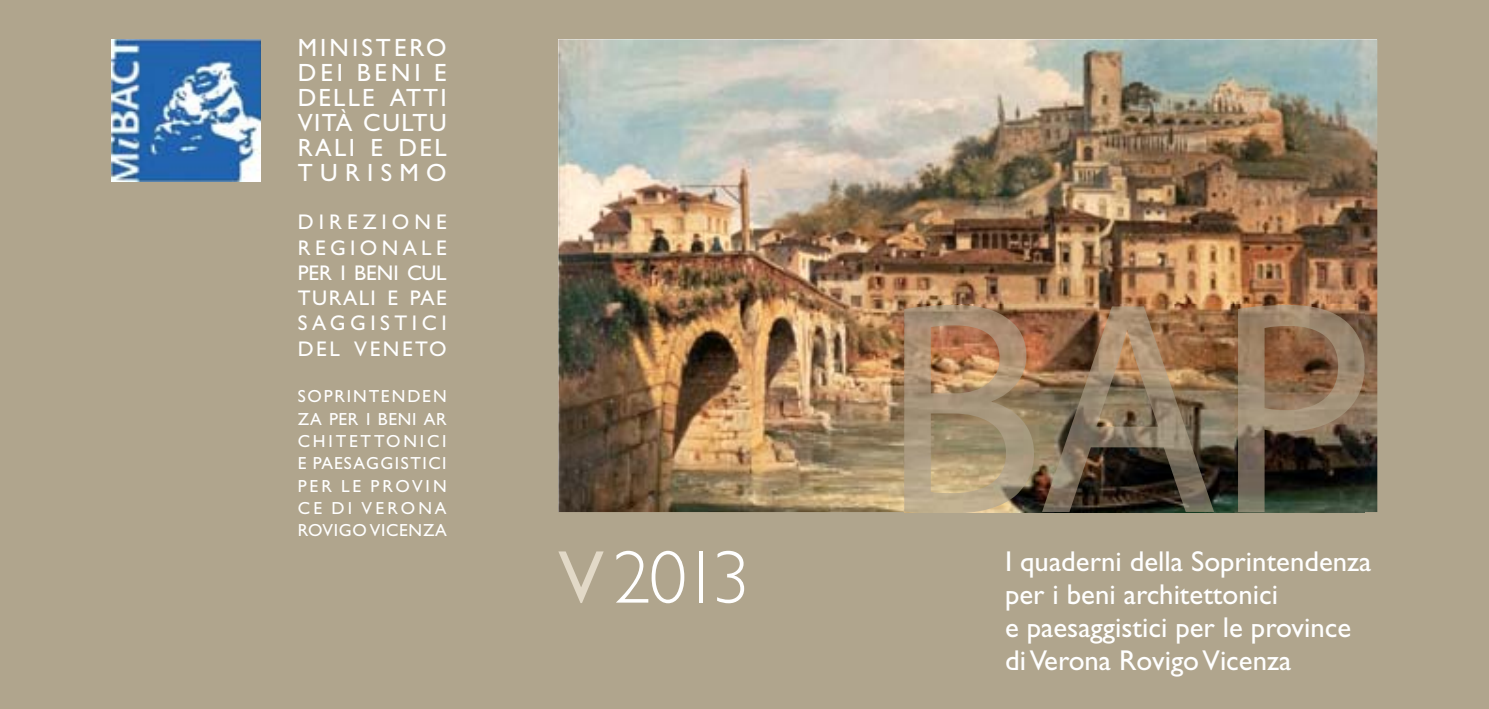
<style>
.page{position:relative;width:1489px;height:709px;background:#fff}
.page>*{position:absolute;margin:0;border:0;box-sizing:border-box;transform-origin:0 0}
.t1{font:300 75px "Gill Sans Std";color:#fff}
.t2{font:28.75px/32.8px "Gill Sans Std";color:#fff}
.t3{font:25px/25px "Gill Sans Std";letter-spacing:.1em;color:#fff;text-align:justify}
.t4{font:21.25px/25.2px "Gill Sans Std";letter-spacing:.12em;color:#fff;text-align:justify}
.t5{font:17.5px/22.2px "Gill Sans Std";letter-spacing:.09em;color:#fff;text-align:justify}
.s1{font-weight:400;color:#e2d9c7}
</style>
<div class="page">
<div style="left:0;top:0;width:1488px;height:709px;background:#b0a58d"></div>
<img style="left:558px;top:39px;width:819px;height:473px">
<img style="left:904px;top:305px;width:460px;height:207px">
<img style="left:112px;top:39px;width:148px;height:142px">
<p class="t3" style="left:298px;top:38px;width:150px">MINISTERO DEI BENI E DELLE ATTI VITÀ CULTU RALI E DEL TURISMO</p>
<p class="t4" style="left:298px;top:211px;width:150px">DIREZIONE REGIONALE PER I BENI CUL TURALI E PAE SAGGISTICI DEL VENETO</p>
<p class="t5" style="left:298px;top:387px;width:150px">SOPRINTENDEN ZA PER I BENI AR CHITETTONICI E PAESAGGISTICI PER LE PROVIN CE DI VERONA ROVIGO VICENZA</p>
<h1 class="t1" style="left:558px;top:549px;width:193px"><span class="s1">V</span>2013</h1>
<p class="t2" style="left:1005px;top:547px;width:368px">I quaderni della Soprintendenza per i beni architettonici<br>e paesaggistici per le province di Verona Rovigo Vicenza</p>
</div>
